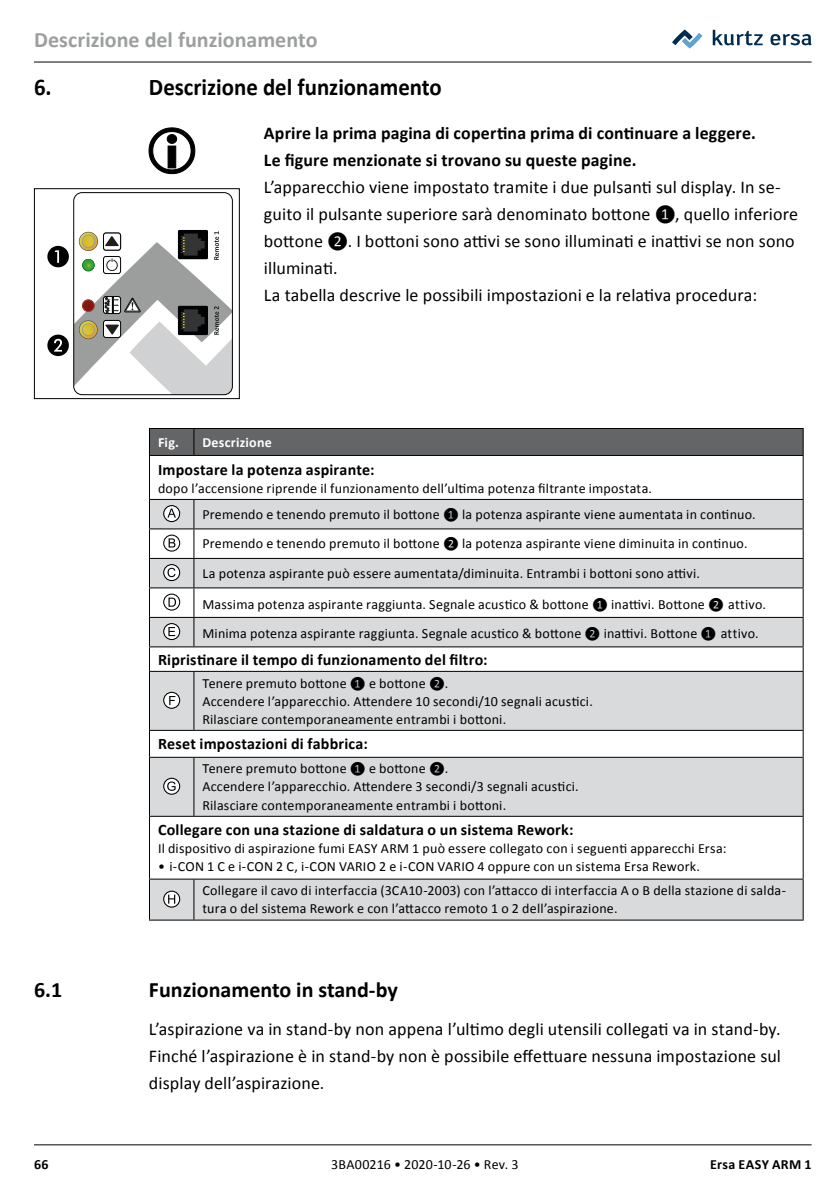
<style>
.page{position:relative;width:840px;height:1191px;background:#fff}
.page>*{position:absolute;margin:0;border:0;box-sizing:border-box;transform-origin:0 0}
.t1{font:700 24px "Calibri";color:#000;scale:.95 1}
.t2{font:700 22px "Calibri";color:#9c9e9f}
.t3{font:700 22px "Calibri";color:#000}
.t4{font:18px/27px "Calibri";letter-spacing:.005em;color:#000}
.t5{font:700 18px/27px "Calibri";letter-spacing:.01em;color:#000}
.t6{font:700 16px "Calibri";letter-spacing:.015em;color:#000}
.t7{font:14px/18px "Calibri";letter-spacing:.015em;color:#000}
.t8{font:700 14px "Calibri";letter-spacing:.02em;color:#fff}
.t9{font:700 14px "Calibri";letter-spacing:.02em;color:#000}
.s1{font-size:16px}
.s2{font-size:12px}
</style>
<div class="page">
<hr style="left:34px;top:62px;width:777px;height:1px;background:#000">
<hr style="left:34px;top:1144px;width:777px;height:1px;background:#000">
<svg style="left:712px;top:30px;width:50px;height:15px"></svg>
<svg style="left:770px;top:34px;width:41px;height:11px"></svg>
<svg style="left:672px;top:29px;width:30px;height:20px"></svg>
<svg style="left:150px;top:500px;width:652px;height:419px;fill:#d9dadb"></svg>
<hr style="left:149px;top:456px;width:1px;height:43px;background:#000">
<hr style="left:802px;top:456px;width:1px;height:43px;background:#000">
<hr style="left:149px;top:499px;width:45px;height:1px;background:#000">
<hr style="left:194px;top:499px;width:609px;height:1px;background:#000">
<hr style="left:149px;top:528px;width:45px;height:1px;background:#000">
<hr style="left:194px;top:528px;width:609px;height:1px;background:#000">
<hr style="left:149px;top:558px;width:45px;height:1px;background:#000">
<hr style="left:194px;top:558px;width:609px;height:1px;background:#000">
<hr style="left:149px;top:587px;width:45px;height:1px;background:#000">
<hr style="left:194px;top:587px;width:609px;height:1px;background:#000">
<hr style="left:149px;top:617px;width:45px;height:1px;background:#000">
<hr style="left:194px;top:617px;width:609px;height:1px;background:#000">
<svg style="left:193px;top:500px;width:1px;height:146px"></svg>
<hr style="left:149px;top:646px;width:45px;height:1px;background:#000">
<svg style="left:149px;top:500px;width:1px;height:171px"></svg>
<hr style="left:194px;top:646px;width:609px;height:1px;background:#000">
<svg style="left:802px;top:500px;width:1px;height:171px"></svg>
<hr style="left:149px;top:671px;width:45px;height:1px;background:#000">
<hr style="left:149px;top:672px;width:1px;height:58px;background:#000">
<hr style="left:194px;top:671px;width:609px;height:1px;background:#000">
<hr style="left:193px;top:672px;width:1px;height:58px;background:#000">
<hr style="left:802px;top:672px;width:1px;height:58px;background:#000">
<hr style="left:149px;top:730px;width:45px;height:1px;background:#000">
<svg style="left:149px;top:731px;width:1px;height:26px"></svg>
<hr style="left:194px;top:730px;width:609px;height:1px;background:#000">
<svg style="left:802px;top:731px;width:1px;height:26px"></svg>
<hr style="left:149px;top:757px;width:45px;height:1px;background:#000">
<hr style="left:149px;top:758px;width:1px;height:57px;background:#000">
<hr style="left:194px;top:757px;width:609px;height:1px;background:#000">
<hr style="left:193px;top:758px;width:1px;height:57px;background:#000">
<hr style="left:802px;top:758px;width:1px;height:57px;background:#000">
<hr style="left:149px;top:815px;width:45px;height:1px;background:#000">
<hr style="left:149px;top:816px;width:1px;height:62px;background:#000">
<hr style="left:194px;top:815px;width:609px;height:1px;background:#000">
<hr style="left:802px;top:816px;width:1px;height:62px;background:#000">
<hr style="left:149px;top:878px;width:45px;height:1px;background:#000">
<hr style="left:149px;top:879px;width:1px;height:40px;background:#000">
<hr style="left:194px;top:878px;width:609px;height:1px;background:#000">
<hr style="left:193px;top:879px;width:1px;height:40px;background:#000">
<hr style="left:802px;top:879px;width:1px;height:40px;background:#000">
<hr style="left:149px;top:919px;width:45px;height:1px;background:#000">
<hr style="left:194px;top:919px;width:609px;height:1px;background:#000">
<hr style="left:149px;top:455px;width:45px;height:1px;background:#000">
<div style="left:149px;top:428px;width:654px;height:27px;background:#646567"></div>
<hr style="left:194px;top:455px;width:609px;height:1px;background:#000">
<svg style="left:163px;top:505px;width:17px;height:17px"></svg>
<svg style="left:163px;top:534px;width:17px;height:17px"></svg>
<svg style="left:163px;top:564px;width:17px;height:17px"></svg>
<svg style="left:163px;top:593px;width:17px;height:17px"></svg>
<svg style="left:163px;top:623px;width:17px;height:17px"></svg>
<svg style="left:163px;top:692px;width:17px;height:17px"></svg>
<svg style="left:163px;top:777px;width:17px;height:17px"></svg>
<svg style="left:163px;top:890px;width:17px;height:17px"></svg>
<svg style="left:149px;top:128px;width:46px;height:46px"></svg>
<div style="left:178px;top:230px;width:30px;height:29px;background:#010203"></div>
<div style="left:34px;top:188px;width:206px;height:211px;border:1px solid #000"></div>
<svg style="left:47px;top:231px;width:185px;height:164px"></svg>
<h2 class="t2" style="left:34px;top:26px;width:285px">Descrizione del funzionamento</h2>
<h1 class="t1" style="left:34px;top:72px;width:20px">6.</h1>
<h1 class="t1" style="left:149px;top:72px;width:309px">Descrizione del funzionamento</h1>
<p class="t5" style="left:264px;top:120px;width:493px">Aprire la prima pagina di copertina prima di continuare a leggere.<br>Le figure menzionate si trovano su queste pagine.</p>
<p class="t4" style="left:264px;top:174px;width:535px">L’apparecchio viene impostato tramite i due pulsanti sul display. In se&shy;guito il pulsante superiore sarà denominato bottone <span class="s1">❶</span>, quello inferiore bottone <span class="s1">❷</span>. I bottoni sono attivi se sono illuminati e inattivi se non sono illuminati.<br>La tabella descrive le possibili impostazioni e la relativa procedura:</p>
<p class="t8" style="left:158px;top:433px;width:22px">Fig.</p>
<p class="t8" style="left:202px;top:433px;width:71px">Descrizione</p>
<p class="t6" style="left:158px;top:459px;width:218px">Impostare la potenza aspirante:</p>
<p class="t7" style="left:202px;top:475px;width:554px;line-height:26.2px;text-indent:-44px">dopo l’accensione riprende il funzionamento dell’ultima potenza filtrante impostata.<br>Premendo e tenendo premuto il bottone <span class="s2">❶</span> la potenza aspirante viene aumentata in continuo.</p>
<p class="t7" style="left:202px;top:529px;width:546px;line-height:29.4px">Premendo e tenendo premuto il bottone <span class="s2">❷</span> la potenza aspirante viene diminuita in continuo.<br>La potenza aspirante può essere aumentata/diminuita. Entrambi i bottoni sono attivi.</p>
<p class="t7" style="left:202px;top:589px;width:565px;line-height:29.4px">Massima potenza aspirante raggiunta. Segnale acustico &amp; bottone <span class="s2">❶</span> inattivi. Bottone <span class="s2">❷</span> attivo.<br>Minima potenza aspirante raggiunta. Segnale acustico &amp; bottone <span class="s2">❷</span> inattivi. Bottone <span class="s2">❶</span> attivo.</p>
<p class="t6" style="left:158px;top:649px;width:331px">Ripristinare il tempo di funzionamento del filtro:</p>
<p class="t7" style="left:202px;top:674px;width:392px">Tenere premuto bottone <span class="s2">❶</span> e bottone <span class="s2">❷</span>.<br>Accendere l’apparecchio. Attendere 10 secondi/10 segnali acustici.<br>Rilasciare contemporaneamente entrambi i bottoni.</p>
<p class="t6" style="left:158px;top:733px;width:211px">Reset impostazioni di fabbrica:</p>
<p class="t7" style="left:202px;top:760px;width:377px">Tenere premuto bottone <span class="s2">❶</span> e bottone <span class="s2">❷</span>.<br>Accendere l’apparecchio. Attendere 3 secondi/3 segnali acustici.<br>Rilasciare contemporaneamente entrambi i bottoni.</p>
<p class="t6" style="left:158px;top:819px;width:416px">Collegare con una stazione di saldatura o un sistema Rework:</p>
<p class="t7" style="left:158px;top:839px;width:569px">Il dispositivo di aspirazione fumi EASY ARM 1 può essere collegato con i seguenti apparecchi Ersa:</p>
<p class="t7" style="left:202px;top:854px;width:584px;line-height:24.2px;text-indent:-44px">• i-CON 1 C e i-CON 2 C, i-CON VARIO 2 e i-CON VARIO 4 oppure con un sistema Ersa Rework.<br>Collegare il cavo di interfaccia (3CA10-2003) con l’attacco di interfaccia A o B della stazione di salda-</p>
<p class="t7" style="left:202px;top:899px;width:416px">tura o del sistema Rework e con l’attacco remoto 1 o 2 dell’aspirazione.</p>
<h2 class="t3" style="left:34px;top:975px;width:30px">6.1</h2>
<h2 class="t3" style="left:149px;top:975px;width:250px">Funzionamento in stand-by</h2>
<p class="t4" style="left:149px;top:1016px;width:633px;text-align:justify">L’aspirazione va in stand-by non appena l’ultimo degli utensili collegati va in stand-by.<br>Finché l’aspirazione è in stand-by non è possibile effettuare nessuna impostazione sul display dell’aspirazione.</p>
<p class="t9" style="left:34px;top:1155px;width:16px">66</p>
<p class="t7" style="left:331px;top:1155px;width:189px">3BA00216 • 2020-10-26 • Rev. 3</p>
<p class="t9" style="left:710px;top:1155px;width:103px">Ersa EASY ARM 1</p>
</div>
